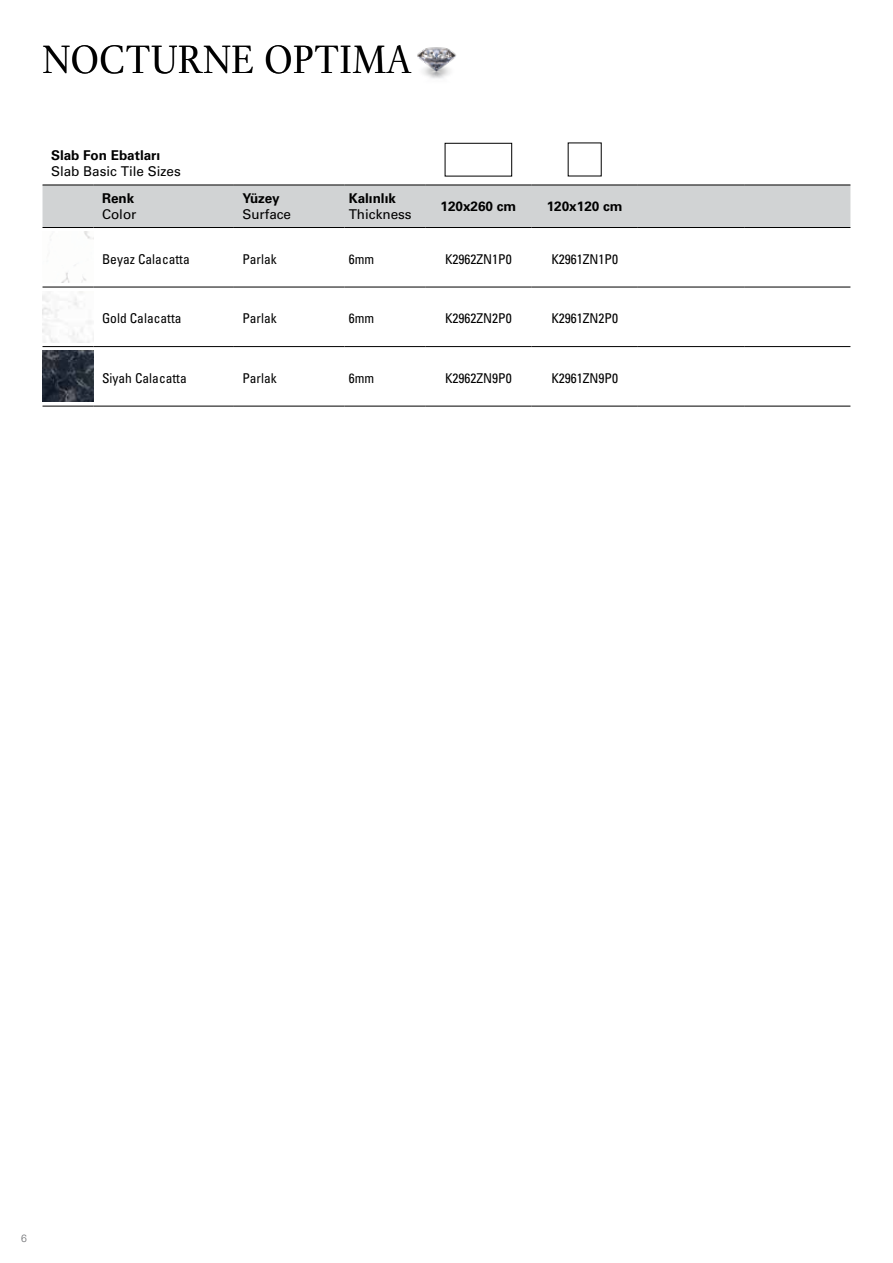
<style>
.page{position:relative;width:893px;height:1263px;background:#fff}
.page>*{position:absolute;margin:0;border:0;box-sizing:border-box;transform-origin:0 0}
.t1{font:39px "Villeroy Boch";color:#000}
.t2{font:condensed 13.5px "Univers";color:#000}
.t3{font:700 13.5px "Univers CE";color:#000}
.t4{font:13.5px "Univers";color:#000}
.t5{font:300 10.5px "Univers CE";color:#6d6e71}
</style>
<div class="page">
<div style="left:43px;top:186px;width:807px;height:41px;background:#d1d3d4"></div>
<hr style="left:43px;top:185px;width:51px;height:1px;background:#000">
<hr style="left:94px;top:185px;width:140px;height:1px;background:#000">
<hr style="left:234px;top:185px;width:110px;height:1px;background:#000">
<hr style="left:344px;top:185px;width:81px;height:1px;background:#000">
<hr style="left:425px;top:185px;width:106px;height:1px;background:#000">
<hr style="left:531px;top:185px;width:107px;height:1px;background:#000">
<hr style="left:638px;top:185px;width:106px;height:1px;background:#000">
<hr style="left:744px;top:185px;width:106px;height:1px;background:#000">
<hr style="left:43px;top:227px;width:51px;height:1px;background:#000">
<hr style="left:94px;top:227px;width:140px;height:1px;background:#000">
<hr style="left:43px;top:287px;width:51px;height:1px;background:#000">
<hr style="left:94px;top:287px;width:140px;height:1px;background:#000">
<hr style="left:43px;top:346px;width:51px;height:1px;background:#000">
<hr style="left:94px;top:346px;width:140px;height:1px;background:#000">
<hr style="left:43px;top:406px;width:51px;height:1px;background:#000">
<hr style="left:94px;top:406px;width:140px;height:1px;background:#000">
<hr style="left:234px;top:227px;width:110px;height:1px;background:#000">
<hr style="left:344px;top:227px;width:81px;height:1px;background:#000">
<hr style="left:234px;top:287px;width:110px;height:1px;background:#000">
<hr style="left:344px;top:287px;width:81px;height:1px;background:#000">
<hr style="left:234px;top:346px;width:110px;height:1px;background:#000">
<hr style="left:344px;top:346px;width:81px;height:1px;background:#000">
<hr style="left:234px;top:406px;width:110px;height:1px;background:#000">
<hr style="left:344px;top:406px;width:81px;height:1px;background:#000">
<hr style="left:425px;top:227px;width:106px;height:1px;background:#000">
<hr style="left:531px;top:227px;width:107px;height:1px;background:#000">
<hr style="left:638px;top:227px;width:106px;height:1px;background:#000">
<hr style="left:744px;top:227px;width:106px;height:1px;background:#000">
<hr style="left:425px;top:287px;width:106px;height:1px;background:#000">
<hr style="left:531px;top:287px;width:107px;height:1px;background:#000">
<hr style="left:638px;top:287px;width:106px;height:1px;background:#000">
<hr style="left:744px;top:287px;width:106px;height:1px;background:#000">
<hr style="left:425px;top:346px;width:106px;height:1px;background:#000">
<hr style="left:531px;top:346px;width:107px;height:1px;background:#000">
<hr style="left:638px;top:346px;width:106px;height:1px;background:#000">
<hr style="left:744px;top:346px;width:106px;height:1px;background:#000">
<hr style="left:425px;top:406px;width:106px;height:1px;background:#000">
<hr style="left:531px;top:406px;width:107px;height:1px;background:#000">
<hr style="left:638px;top:406px;width:106px;height:1px;background:#000">
<hr style="left:744px;top:406px;width:106px;height:1px;background:#000">
<div style="left:445px;top:143px;width:67px;height:33px;border:1px solid #000"></div>
<img style="left:61px;top:232px;width:33px;height:51px">
<img style="left:43px;top:351px;width:51px;height:51px">
<img style="left:417px;top:47px;width:40px;height:32px">
<h1 class="t1" style="left:43px;top:34px;width:370px">NOCTURNE OPTIMA</h1>
<p class="t3" style="left:51px;top:148px;width:111px">Slab Fon Ebatları</p>
<p class="t4" style="left:51px;top:164px;width:131px">Slab Basic Tile Sizes</p>
<p class="t3" style="left:102px;top:191px;width:34px">Renk</p>
<p class="t4" style="left:102px;top:207px;width:36px">Color</p>
<p class="t3" style="left:242px;top:191px;width:39px">Yüzey</p>
<p class="t4" style="left:242px;top:207px;width:50px">Surface</p>
<p class="t3" style="left:349px;top:191px;width:49px">Kalınlık</p>
<p class="t4" style="left:349px;top:207px;width:65px">Thickness</p>
<p class="t3" style="left:440px;top:199px;width:77px">120x260 cm</p>
<p class="t3" style="left:547px;top:199px;width:77px">120x120 cm</p>
<p class="t2" style="left:102px;top:251px;width:89px">Beyaz Calacatta</p>
<p class="t2" style="left:242px;top:251px;width:36px">Parlak</p>
<p class="t2" style="left:349px;top:251px;width:27px">6mm</p>
<p class="t2" style="left:445px;top:251px;width:68px">K2962ZN1P0</p>
<p class="t2" style="left:551px;top:251px;width:68px">K2961ZN1P0</p>
<p class="t2" style="left:102px;top:310px;width:81px">Gold Calacatta</p>
<p class="t2" style="left:242px;top:310px;width:36px">Parlak</p>
<p class="t2" style="left:349px;top:310px;width:27px">6mm</p>
<p class="t2" style="left:445px;top:310px;width:68px">K2962ZN2P0</p>
<p class="t2" style="left:551px;top:310px;width:68px">K2961ZN2P0</p>
<p class="t2" style="left:102px;top:370px;width:86px">Siyah Calacatta</p>
<p class="t2" style="left:242px;top:370px;width:36px">Parlak</p>
<p class="t2" style="left:349px;top:370px;width:27px">6mm</p>
<p class="t2" style="left:445px;top:370px;width:68px">K2962ZN9P0</p>
<p class="t2" style="left:551px;top:370px;width:68px">K2961ZN9P0</p>
<p class="t5" style="left:21px;top:1232px;width:7px">6</p>
</div>
